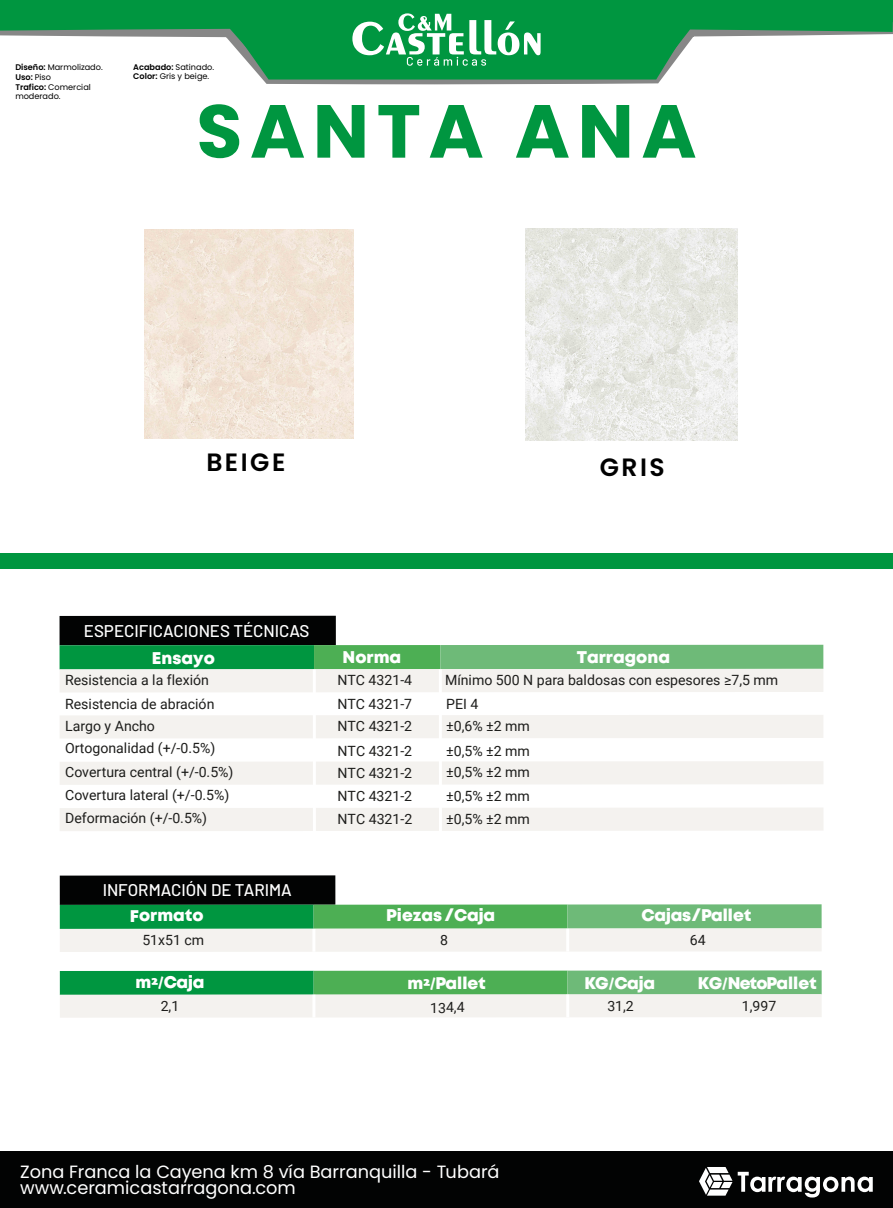
<style>
.page{position:relative;width:893px;height:1208px;background:#fff}
.page>*{position:absolute;margin:0;border:0;box-sizing:border-box;transform-origin:0 0}
.t1{font:700 75px "Poppins";letter-spacing:.1em;color:#009640}
.t2{font:600 25.05px "Poppins";letter-spacing:.1em;color:#000}
.t3{font:17.7px/16.5px "Poppins";color:#fff}
.t4{font:16.95px "Mont Heavy DEMO";color:#fff}
.t5{font:500 16.95px "Barlow";color:#fff}
.t6{font:16.95px "Mont Heavy DEMO";letter-spacing:-.05em;color:#fff}
.t7{font:16.95px "Mont Heavy DEMO";letter-spacing:-.02em;color:#fff}
.t8{font:14.1px/23.4px "Roboto";color:#1d1d1b}
.t9{font:8.25px/9.8px "Poppins";color:#000}
.s1{font-weight:600}
.s2{font-family:"Cocogoose"}
.s3{font-family:"Berlin Sans FB Demi";font-weight:700}
</style>
<div class="page">
<hr style="left:263px;top:80px;width:398px;height:4px;background:#878787">
<svg style="left:0;top:0;width:893px;height:80px;fill:#009640"></svg>
<svg style="left:352px;top:13px;width:189px;height:53px"></svg>
<div style="left:0;top:553px;width:893px;height:16px;background:#009640"></div>
<div style="left:60px;top:616px;width:276px;height:29px;background:#020303"></div>
<div style="left:60px;top:645px;width:254px;height:24px;background:#009640"></div>
<div style="left:314px;top:645px;width:126px;height:24px;background:#4daf54"></div>
<div style="left:440px;top:645px;width:383px;height:24px;background:#6eba78"></div>
<div style="left:60px;top:669px;width:763px;height:23px;background:#f4f2ef"></div>
<div style="left:60px;top:715px;width:763px;height:23px;background:#f4f2ef"></div>
<div style="left:60px;top:761px;width:763px;height:24px;background:#f4f2ef"></div>
<div style="left:60px;top:808px;width:763px;height:23px;background:#f4f2ef"></div>
<hr style="left:313px;top:669px;width:3px;height:162px;background:#fff">
<hr style="left:439px;top:669px;width:3px;height:162px;background:#fff">
<div style="left:60px;top:875px;width:275px;height:30px;background:#020303"></div>
<div style="left:60px;top:904px;width:254px;height:25px;background:#009640"></div>
<div style="left:314px;top:904px;width:253px;height:24px;background:#4daf54"></div>
<div style="left:567px;top:904px;width:255px;height:24px;background:#6eba78"></div>
<div style="left:60px;top:971px;width:254px;height:24px;background:#009640"></div>
<div style="left:314px;top:970px;width:253px;height:25px;background:#4daf54"></div>
<div style="left:567px;top:970px;width:255px;height:24px;background:#6eba78"></div>
<div style="left:60px;top:928px;width:762px;height:24px;background:#f4f2ef"></div>
<hr style="left:312px;top:929px;width:3px;height:22px;background:#fff">
<hr style="left:566px;top:929px;width:3px;height:22px;background:#fff">
<div style="left:60px;top:994px;width:762px;height:23px;background:#f4f2ef"></div>
<hr style="left:312px;top:994px;width:3px;height:23px;background:#fff">
<hr style="left:566px;top:994px;width:3px;height:23px;background:#fff">
<div style="left:0;top:1152px;width:893px;height:56px;background:#020303"></div>
<svg style="left:699px;top:1167px;width:33px;height:28px"></svg>
<svg style="left:738px;top:1171px;width:135px;height:26px"></svg>
<img style="left:144px;top:229px;width:210px;height:209px">
<img style="left:526px;top:229px;width:212px;height:212px">
<p class="t9" style="left:15px;top:62px;width:89px"><span class="s1">Diseño:</span> Marmolizado.<br><span class="s1">Uso:</span> Piso<br><span class="s1">Trafico:</span> Comercial moderado.</p>
<p class="t9" style="left:133px;top:62px;width:82px"><span class="s1">Acabado:</span> Satinado.<br><span class="s1">Color:</span> Gris y beige.</p>
<h1 class="t1" style="left:196px;top:88px;width:502px">SANTA ANA</h1>
<h2 class="t2" style="left:206px;top:447px;width:80px">BEIGE</h2>
<h2 class="t2" style="left:600px;top:452px;width:66px">GRIS</h2>
<p class="t5" style="left:84px;top:618px;width:227px">ESPECIFICACIONES TÉCNICAS</p>
<p class="t4" style="left:152px;top:648px;width:64px">Ensayo</p>
<p class="t4" style="left:342px;top:648px;width:60px">Norma</p>
<p class="t4" style="left:577px;top:648px;width:95px">Tarragona</p>
<p class="t8" style="left:65px;top:668px;width:145px">Resistencia a la flexión</p>
<p class="t8" style="left:337px;top:667px;width:76px;line-height:23.9px">NTC 4321-4<br>NTC 4321-7</p>
<p class="t8" style="left:337px;top:713px;width:76px;line-height:24.8px">NTC 4321-2<br>NTC 4321-2</p>
<p class="t8" style="left:337px;top:760px;width:76px;text-align:justify">NTC 4321-2<br>NTC 4321-2<br>NTC 4321-2</p>
<p class="t8" style="left:445px;top:667px;width:335px">Mínimo 500 N para baldosas con espesores ≥7,5 mm</p>
<p class="t8" style="left:65px;top:692px;width:152px;line-height:21.9px">Resistencia de abración<br>Largo y Ancho<br>Ortogonalidad (+/-0.5%)</p>
<p class="t8" style="left:65px;top:760px;width:170px;line-height:22.6px">Covertura central (+/-0.5%)<br>Covertura lateral (+/-0.5%)<br>Deformación (+/-0.5%)</p>
<p class="t8" style="left:446px;top:692px;width:85px;line-height:22px">PEI 4<br>±0,6% ±2 mm</p>
<p class="t8" style="left:446px;top:739px;width:85px;line-height:21.3px">±0,5% ±2 mm ±0,5% ±2 mm</p>
<p class="t8" style="left:446px;top:784px;width:85px">±0,5% ±2 mm ±0,5% ±2 mm</p>
<p class="t5" style="left:103px;top:877px;width:191px">INFORMACIÓN DE TARIMA</p>
<p class="t4" style="left:130px;top:906px;width:75px">Formato</p>
<p class="t8" style="left:142px;top:928px;width:63px">51x51 cm</p>
<p class="t4" style="left:386px;top:905px;width:111px">Piezas <span class="s2">/</span>Caja</p>
<p class="t7" style="left:642px;top:905px;width:111px">Cajas<span class="s2">/</span>Pallet</p>
<p class="t8" style="left:440px;top:928px;width:9px">8</p>
<p class="t8" style="left:690px;top:927px;width:17px">64</p>
<p class="t4" style="left:136px;top:972px;width:70px">m<span class="s3">²/</span>Caja</p>
<p class="t4" style="left:407px;top:973px;width:80px">m<span class="s3">²/</span>Pallet</p>
<p class="t4" style="left:584px;top:973px;width:72px">KG<span class="s3">/</span>Caja</p>
<p class="t6" style="left:698px;top:973px;width:120px">KG<span class="s3">/</span>NetoPallet</p>
<p class="t8" style="left:161px;top:994px;width:20px">2,1</p>
<p class="t8" style="left:430px;top:995px;width:36px">134,4</p>
<p class="t8" style="left:607px;top:993px;width:28px">31,2</p>
<p class="t8" style="left:742px;top:993px;width:36px">1,997</p>
<p class="t3" style="left:20px;top:1163px;width:481px">Zona Franca la Cayena km 8 vía Barranquilla - Tubará www.ceramicastarragona.com</p>
</div>
